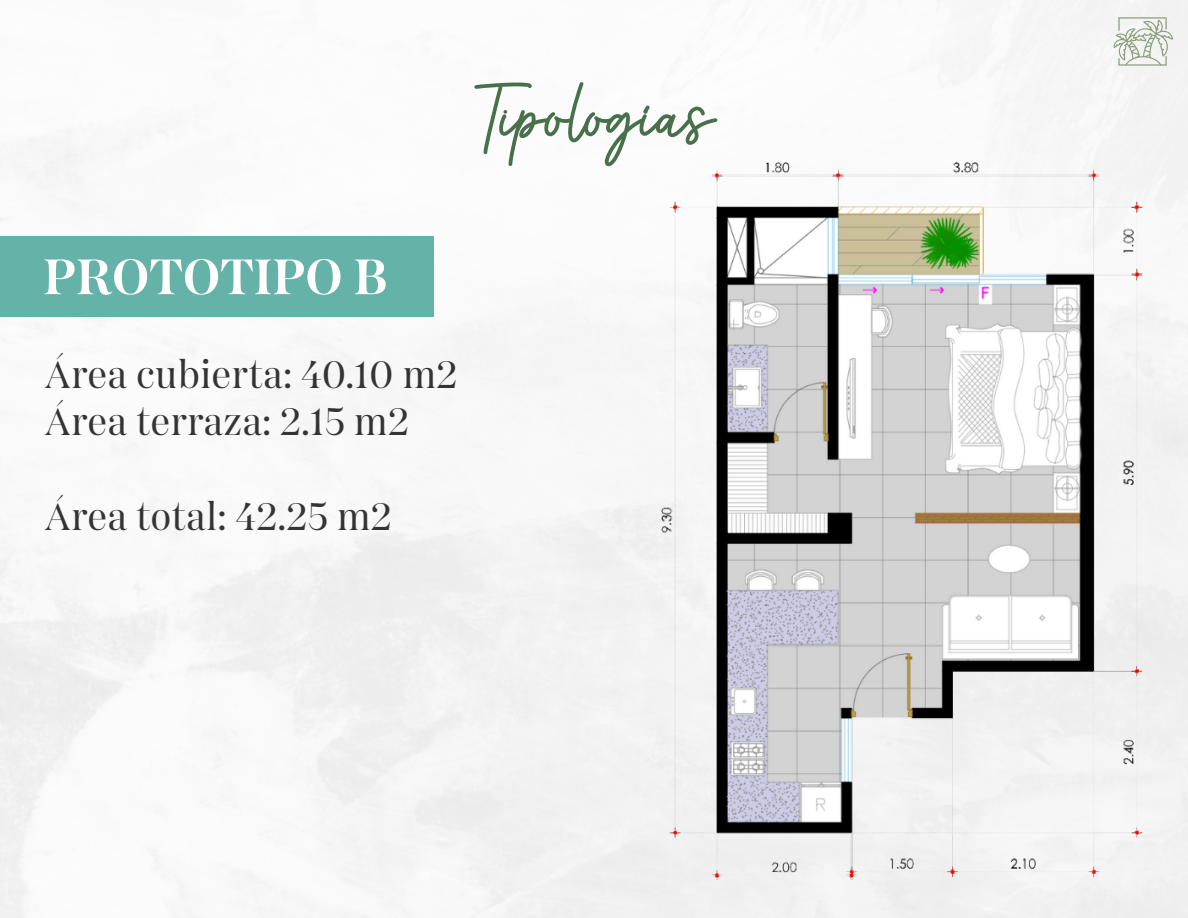
<style>
.page{position:relative;width:1188px;height:918px;background:#fff}
.page>*{position:absolute;margin:0;border:0;box-sizing:border-box;transform-origin:0 0}
.t1{font:76.05px "Monstera";color:#47704b}
.t2{font:600 51.75px "Passenger Display";color:#fff}
.t3{font:39.6px/47.5px "Passenger Display";color:#333535}
</style>
<div class="page">
<svg style="left:643px;top:105px;width:7px;height:9px"></svg>
<img style="left:624px;top:147px;width:546px;height:742px">
<svg style="left:1113px;top:17px;width:60px;height:49px"></svg>
<div style="left:0;top:236px;width:434px;height:81px;background:#64b2a8"></div>
<h1 class="t1" style="left:471px;top:80px;width:244px">Tipologias</h1>
<h2 class="t2" style="left:43px;top:245px;width:347px">PROTOTIPO B</h2>
<p class="t3" style="left:44px;top:351px;width:415px">Área cubierta: 40.10 m2<br>Área terraza: 2.15 m2</p>
<p class="t3" style="left:44px;top:493px;width:349px">Área total: 42.25 m2</p>
</div>
